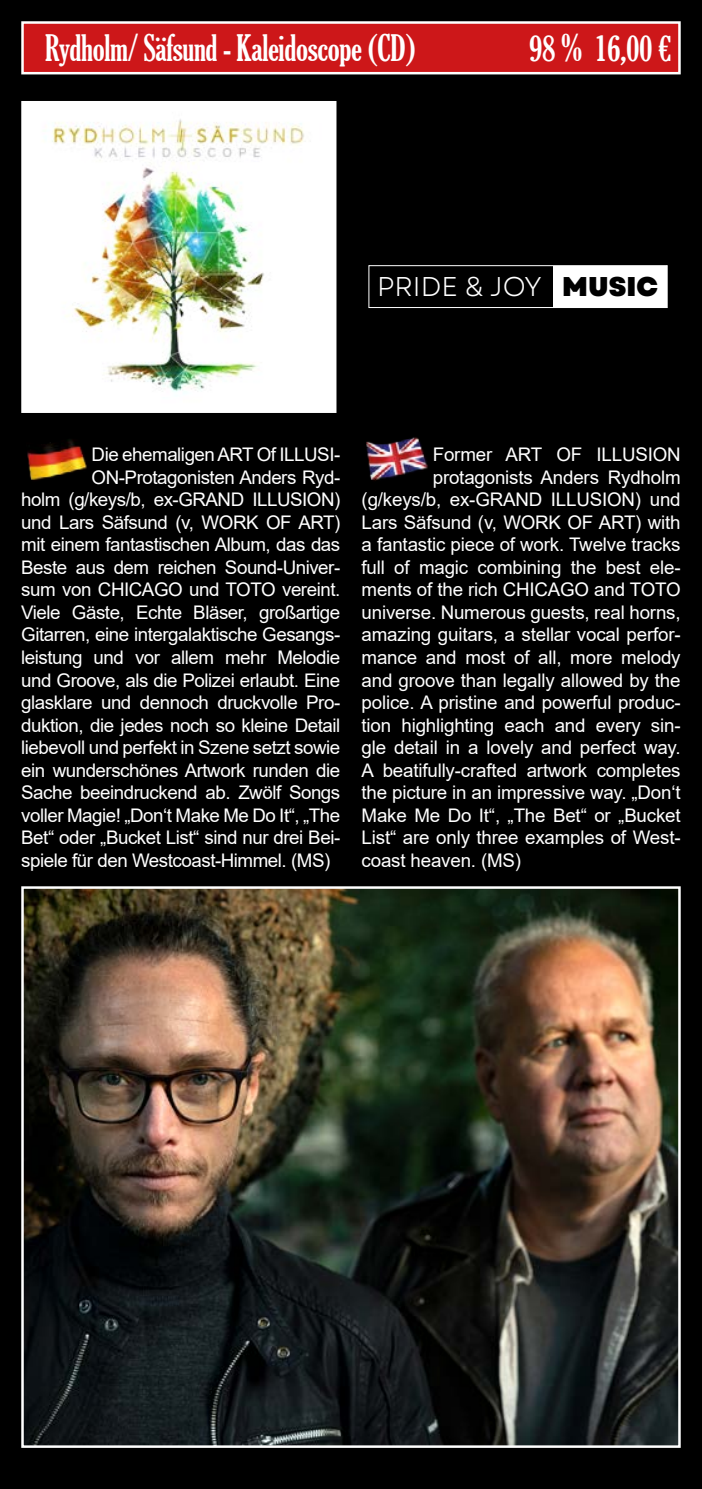
<style>
.page{position:relative;width:702px;height:1489px;background:#fff}
.page>*{position:absolute;margin:0;border:0;box-sizing:border-box;transform-origin:0 0}
.t1{font:extra-condensed 35px "Gloucester";letter-spacing:-.01em;color:#fff}
.t2{font:300 27px "Garet";color:#fff}
.t3{font:18.75px "Arial";letter-spacing:-.025em;color:#fff}
.s1{font-weight:800;color:#000}
</style>
<div class="page">
<div style="left:0;top:0;width:702px;height:1488px;background:#000"></div>
<img style="left:27px;top:439px;width:60px;height:41px">
<img style="left:366px;top:437px;width:62px;height:44px">
<div style="left:23px;top:23px;width:656px;height:50px;background:#cd1719"></div>
<div style="left:21px;top:21px;width:659px;height:53px;border:2px solid #fff"></div>
<img style="left:24px;top:104px;width:309px;height:306px">
<div style="left:21px;top:101px;width:315px;height:312px;border:2px solid #fff"></div>
<img style="left:24px;top:889px;width:653px;height:555px">
<div style="left:545px;top:266px;width:122px;height:41px;background:#fff"></div>
<div style="left:369px;top:266px;width:183px;height:41px;background:#000"></div>
<div style="left:368px;top:265px;width:299px;height:43px;border:1px solid #fff"></div>
<h1 class="t1" style="left:45px;top:28px;width:372px">Rydholm/ Säfsund - Kaleidoscope (CD)</h1>
<h1 class="t1" style="left:529px;top:28px;width:144px">98 % 16,00 €</h1>
<h2 class="t2" style="left:377px;top:271px;width:282px">PRIDE &amp; JOY <span class="s1">MUSIC</span></h2>
<p class="t3" style="left:92px;top:442px;width:250px">Die ehemaligen ART Of ILLUSI-</p>
<p class="t3" style="left:92px;top:464px;width:250px">ON-Protagonisten Anders Ryd-</p>
<p class="t3" style="left:21px;top:487px;width:320px">holm (g/keys/b, ex-GRAND ILLUSION)</p>
<p class="t3" style="left:21px;top:509px;width:320px">und Lars Säfsund (v, WORK OF ART)</p>
<p class="t3" style="left:21px;top:532px;width:320px">mit einem fantastischen Album, das das</p>
<p class="t3" style="left:21px;top:554px;width:320px">Beste aus dem reichen Sound-Univer-</p>
<p class="t3" style="left:21px;top:577px;width:320px">sum von CHICAGO und TOTO vereint.</p>
<p class="t3" style="left:21px;top:599px;width:320px">Viele Gäste, Echte Bläser, großartige</p>
<p class="t3" style="left:21px;top:622px;width:320px">Gitarren, eine intergalaktische Gesangs-</p>
<p class="t3" style="left:21px;top:644px;width:320px">leistung und vor allem mehr Melodie</p>
<p class="t3" style="left:21px;top:667px;width:320px">und Groove, als die Polizei erlaubt. Eine</p>
<p class="t3" style="left:21px;top:689px;width:320px">glasklare und dennoch druckvolle Pro-</p>
<p class="t3" style="left:21px;top:712px;width:320px">duktion, die jedes noch so kleine Detail</p>
<p class="t3" style="left:21px;top:734px;width:320px">liebevoll und perfekt in Szene setzt sowie</p>
<p class="t3" style="left:21px;top:757px;width:320px">ein wunderschönes Artwork runden die</p>
<p class="t3" style="left:21px;top:779px;width:320px">Sache beeindruckend ab. Zwölf Songs</p>
<p class="t3" style="left:21px;top:802px;width:320px">voller Magie! „Don‘t Make Me Do It“, „The</p>
<p class="t3" style="left:21px;top:824px;width:320px">Bet“ oder „Bucket List“ sind nur drei Bei-</p>
<p class="t3" style="left:21px;top:847px;width:310px">spiele für den Westcoast-Himmel. (MS)</p>
<p class="t3" style="left:433px;top:442px;width:249px">Former ART OF ILLUSION</p>
<p class="t3" style="left:433px;top:464px;width:249px">protagonists Anders Rydholm</p>
<p class="t3" style="left:361px;top:487px;width:320px">(g/keys/b, ex-GRAND ILLUSION) und</p>
<p class="t3" style="left:361px;top:509px;width:320px">Lars Säfsund (v, WORK OF ART) with</p>
<p class="t3" style="left:361px;top:532px;width:320px">a fantastic piece of work. Twelve tracks</p>
<p class="t3" style="left:361px;top:554px;width:320px">full of magic combining the best ele-</p>
<p class="t3" style="left:361px;top:577px;width:320px">ments of the rich CHICAGO and TOTO</p>
<p class="t3" style="left:361px;top:599px;width:320px">universe. Numerous guests, real horns,</p>
<p class="t3" style="left:361px;top:622px;width:320px">amazing guitars, a stellar vocal perfor-</p>
<p class="t3" style="left:361px;top:644px;width:320px">mance and most of all, more melody</p>
<p class="t3" style="left:361px;top:667px;width:320px">and groove than legally allowed by the</p>
<p class="t3" style="left:361px;top:689px;width:320px">police. A pristine and powerful produc-</p>
<p class="t3" style="left:361px;top:712px;width:320px">tion highlighting each and every sin-</p>
<p class="t3" style="left:361px;top:734px;width:320px">gle detail in a lovely and perfect way.</p>
<p class="t3" style="left:361px;top:757px;width:320px">A beatifully-crafted artwork completes</p>
<p class="t3" style="left:361px;top:779px;width:320px">the picture in an impressive way. „Don‘t</p>
<p class="t3" style="left:361px;top:802px;width:320px">Make Me Do It“, „The Bet“ or „Bucket</p>
<p class="t3" style="left:361px;top:824px;width:320px">List“ are only three examples of West-</p>
<p class="t3" style="left:361px;top:847px;width:161px">coast heaven. (MS)</p>
</div>
